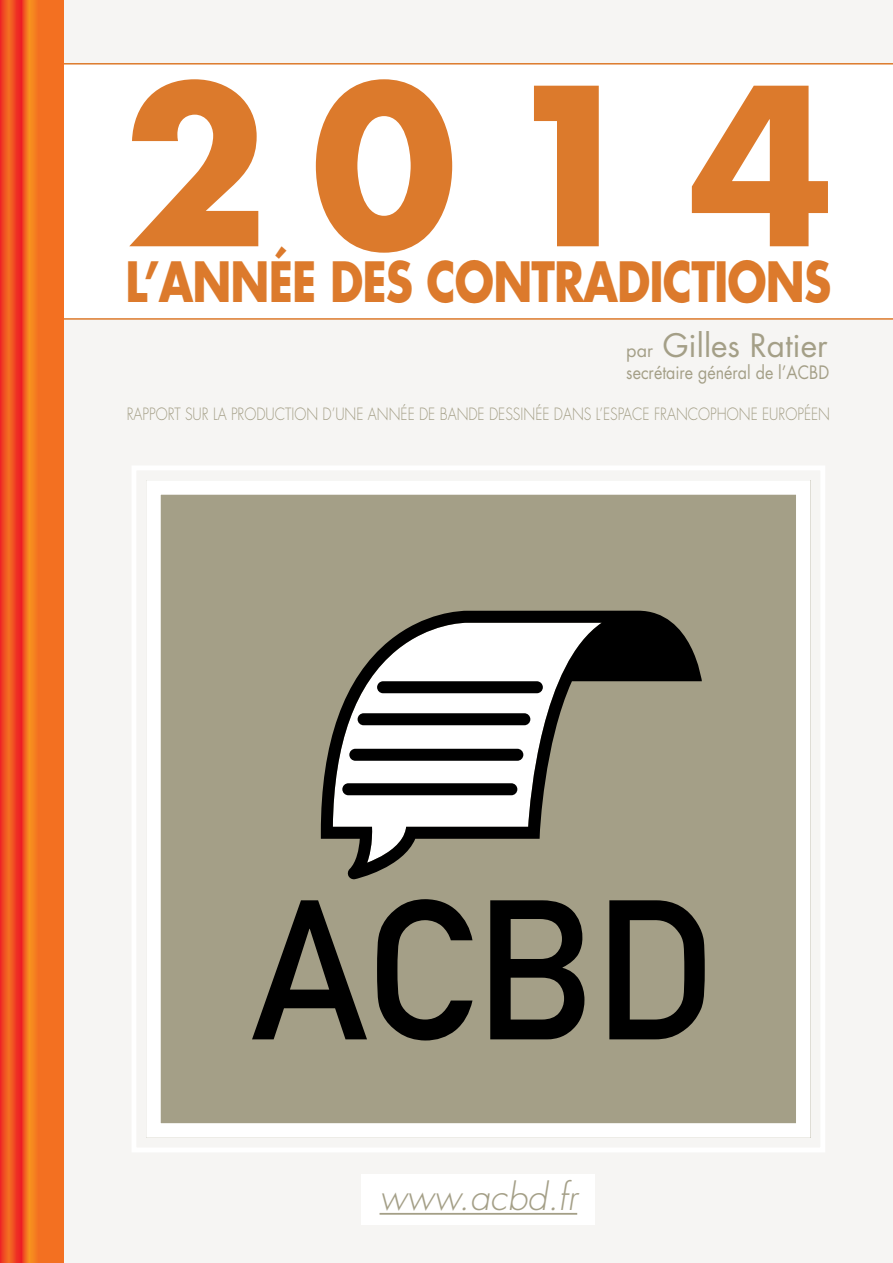
<style>
.page{position:relative;width:893px;height:1263px;background:#f6f5f3}
.page>*{position:absolute;margin:0;border:0;box-sizing:border-box;transform-origin:0 0}
.t1{font:700 213px "Futura Std";color:#dc7a2c}
.t2{font:700 54px "Futura Std";letter-spacing:-.02em;color:#dc7a2c;scale:.82 1}
.t3{font:italic 300 36px "Futura Std";color:#a49f87}
.t4{font:31.5px "Futura Std";color:#a49f87}
.t5{font:18px "Futura Std";color:#a49f87;scale:.89 1}
.t6{font:300 16.5px "Futura Std";color:#a49f87;scale:.85 1}
.s1{font-size:18px}
</style>
<div class="page">
<div style="left:64px;top:63px;width:829px;height:257px;background:#fff"></div>
<div style="left:362px;top:1174px;width:233px;height:50px;background:#fff"></div>
<hr style="left:380px;top:1213px;width:197px;height:2px;background:#a49f87">
<svg style="left:0;top:0;width:64px;height:1263px;background:#f16021"></svg>
<svg style="left:132px;top:466px;width:693px;height:686px;background:#afab96"></svg>
<div style="left:146px;top:480px;width:665px;height:658px;border:15px solid #fff"></div>
<svg style="left:252px;top:900px;width:115px;height:139px;background:#656253"></svg>
<svg style="left:377px;top:899px;width:95px;height:141px;background:#5f5c4e"></svg>
<svg style="left:490px;top:900px;width:94px;height:139px;background:#3e3c33"></svg>
<svg style="left:609px;top:900px;width:96px;height:139px;background:#4c4a3e"></svg>
<svg style="left:321px;top:611px;width:381px;height:268px;fill:#a49f87"></svg>
<div style="left:377px;top:681px;width:166px;height:12px;background:#000;border-radius:6px"></div>
<div style="left:358px;top:713px;width:172px;height:12px;background:#000;border-radius:6px"></div>
<div style="left:349px;top:749px;width:174px;height:12px;background:#000;border-radius:6px"></div>
<div style="left:342px;top:783px;width:175px;height:12px;background:#000;border-radius:6px"></div>
<h1 class="t1" style="left:122px;top:25px;width:714px">2014</h1>
<h2 class="t2" style="left:125px;top:246px;width:862px">L’ANNÉE DES CONTRADICTIONS</h2>
<h3 class="t4" style="left:626px;top:326px;width:203px"><span class="s1">par</span> Gilles Ratier</h3>
<p class="t5" style="left:626px;top:361px;width:229px">secrétaire général de l’ACBD</p>
<p class="t6" style="left:127px;top:404px;width:829px">RAPPORT SUR LA PRODUCTION D’UNE ANNÉE DE BANDE DESSINÉE DANS L’ESPACE FRANCOPHONE EUROPÉEN</p>
<h3 class="t3" style="left:380px;top:1175px;width:199px">www.acbd.fr</h3>
</div>
